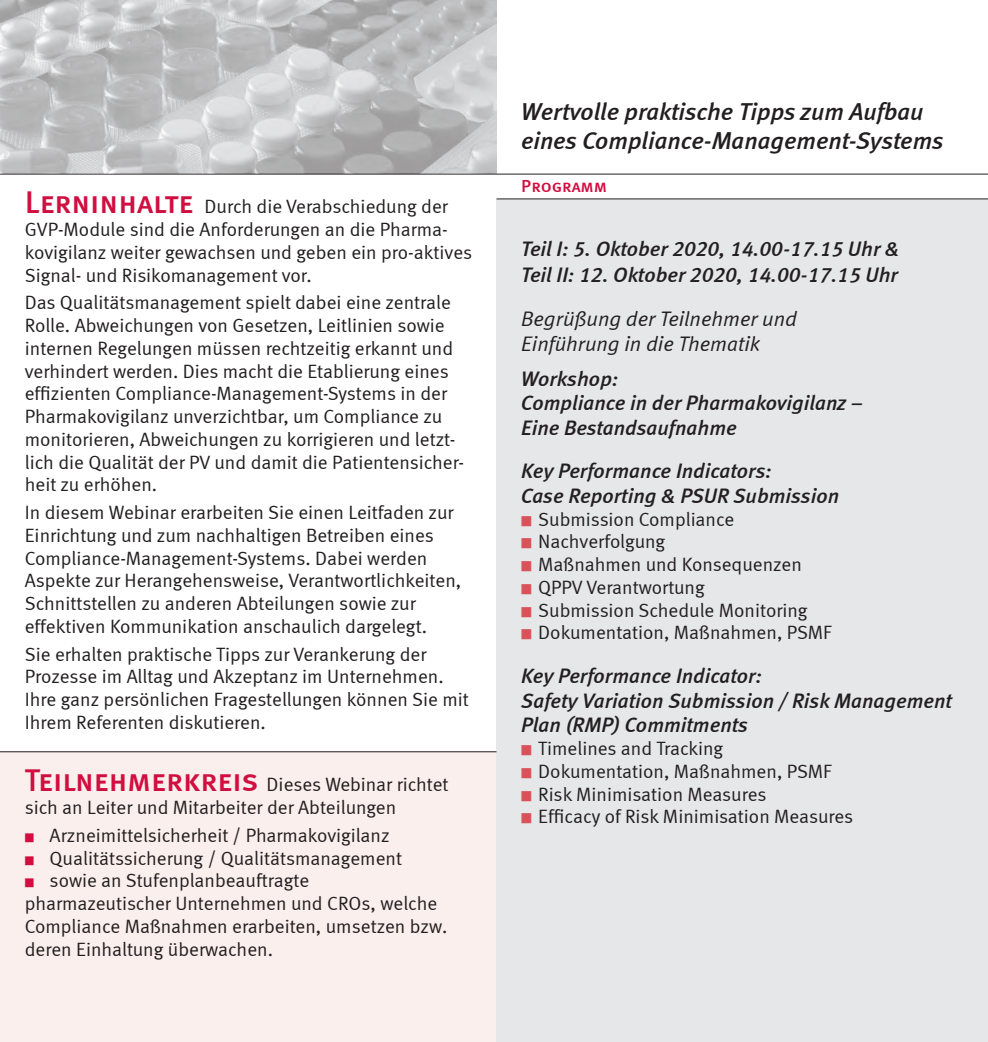
<style>
.page{position:relative;width:988px;height:1042px;background:#fff}
.page>*{position:absolute;margin:0;border:0;box-sizing:border-box;transform-origin:0 0}
.Teaser{font:italic 24.5px/29.8px "Meta Medium LF";color:#231f20}
.Head_Programm{font:italic 21px/24.5px "Meta Medium LF";color:#231f20}
.Head_Programm-2{font:italic 21px/24.5px "Meta Normal LF";color:#231f20}
.Text{font:19.25px/22.8px "Meta Normal LF";color:#231f20}
.Head_Programm-3{font:19.25px "Meta Normal LF";color:#231f20}
.Text-2{font:19.25px "Meta Normal";color:#231f20}
.t1{font:17.5px "Meta Medium LF Caps";color:#d10e40}
.s1{font-family:"Meta Medium LF Caps";font-size:31.5px;color:#d10e40}
.s2{color:#d10e40}
.s3{color:#d95159}
</style>
<div class="page">
<div style="left:0;top:752px;width:496px;height:290px;background:#fbefed"></div>
<div style="left:496px;top:199px;width:491px;height:843px;background:#e6e7e9"></div>
<hr style="left:496px;top:198px;width:491px;height:1px;background:#231f20">
<hr style="left:0;top:174px;width:987px;height:1px;background:#231f20">
<img style="left:0;top:0;width:496px;height:174px">
<hr style="left:0;top:751px;width:496px;height:1px;background:#231f20">
<p class="Text" style="left:25px;top:195px;width:448px"><span class="s1">Lerninhalte</span> Durch die Verabschiedung der GVP-Module sind die Anforderungen an die Pharma&shy;kovigilanz weiter gewachsen und geben ein pro-aktives Signal- und Risikomanagement vor.</p>
<p class="Text" style="left:25px;top:291px;width:440px">Das Qualitätsmanagement spielt dabei eine zentrale Rolle. Abweichungen von Gesetzen, Leitlinien sowie internen Regelungen müssen rechtzeitig erkannt und verhindert werden. Dies macht die Etablierung eines effizienten Compliance-Management-Systems in der Pharmakovigilanz unverzichtbar, um Compliance zu monitorieren, Abweichungen zu korrigieren und letzt&shy;lich die Qualität der PV und damit die Patientensicher&shy;heit zu erhöhen.</p>
<p class="Text" style="left:25px;top:501px;width:438px">In diesem Webinar erarbeiten Sie einen Leitfaden zur Einrichtung und zum nachhaltigen Betreiben eines Compliance-Management-Systems. Dabei werden Aspekte zur Herangehensweise, Verantwortlichkeiten, Schnittstellen zu anderen Abteilungen sowie zur effektiven Kommunikation anschaulich dargelegt.</p>
<p class="Text" style="left:25px;top:642px;width:445px">Sie erhalten praktische Tipps zur Verankerung der Prozesse im Alltag und Akzeptanz im Unternehmen.<br>Ihre ganz persönlichen Fragestellungen können Sie mit Ihrem Referenten diskutieren.</p>
<p class="Text" style="left:25px;top:773px;width:425px"><span class="s1">Teilnehmerkreis</span> Dieses Webinar richtet sich an Leiter und Mitarbeiter der Abteilungen</p>
<p class="Text-2" style="left:25px;top:824px;width:366px"><span class="s2">■</span> Arzneimittelsicherheit / Pharmakovigilanz</p>
<p class="Text" style="left:25px;top:846px;width:378px"><span class="s2">■</span> Qualitätssicherung / Qualitätsmanagement</p>
<p class="Text-2" style="left:25px;top:869px;width:286px"><span class="s2">■</span> sowie an Stufenplanbeauftragte</p>
<p class="Text" style="left:25px;top:892px;width:424px">pharmazeutischer Unternehmen und CROs, welche<br>Compliance Maßnahmen erarbeiten, umsetzen bzw. deren Einhaltung überwachen.</p>
<p class="Teaser" style="left:521px;top:96px;width:424px">Wertvolle praktische Tipps zum Aufbau eines Compliance-Management-Systems</p>
<p class="t1" style="left:521px;top:176px;width:87px">Programm</p>
<p class="Head_Programm" style="left:521px;top:235px;width:379px;line-height:26.2px">Teil I: 5. Oktober 2020, 14.00-17.15 Uhr &amp;<br>Teil II: 12. Oktober 2020, 14.00-17.15 Uhr</p>
<p class="Head_Programm-2" style="left:521px;top:306px;width:277px">Begrüßung der Teilnehmer und<br>Einführung in die Thematik</p>
<p class="Head_Programm" style="left:521px;top:366px;width:343px">Workshop:<br>Compliance in der Pharmakovigilanz –<br>Eine Bestandsaufnahme</p>
<p class="Head_Programm" style="left:521px;top:458px;width:319px">Key Performance Indicators:<br>Case Reporting &amp; PSUR Submission</p>
<p class="Head_Programm-3" style="left:521px;top:508px;width:214px"><span class="s3">■</span> Submission Compliance</p>
<p class="Head_Programm-3" style="left:521px;top:531px;width:145px"><span class="s3">■</span> Nachverfolgung</p>
<p class="Head_Programm-3" style="left:521px;top:553px;width:282px"><span class="s3">■</span> Maßnahmen und Konsequenzen</p>
<p class="Head_Programm-3" style="left:521px;top:576px;width:185px"><span class="s3">■</span> QPPV Verantwortung</p>
<p class="Head_Programm-3" style="left:521px;top:599px;width:288px"><span class="s3">■</span> Submission Schedule Monitoring</p>
<p class="Head_Programm-3" style="left:521px;top:622px;width:311px"><span class="s3">■</span> Dokumentation, Maßnahmen, PSMF</p>
<p class="Head_Programm" style="left:521px;top:663px;width:432px">Key Performance Indicator:<br>Safety Variation Submission / Risk Management<br>Plan (RMP) Commitments</p>
<p class="Head_Programm-3" style="left:521px;top:737px;width:203px"><span class="s3">■</span> Timelines and Tracking</p>
<p class="Head_Programm-3" style="left:521px;top:760px;width:311px"><span class="s3">■</span> Dokumentation, Maßnahmen, PSMF</p>
<p class="Head_Programm-3" style="left:521px;top:783px;width:247px"><span class="s3">■</span> Risk Minimisation Measures</p>
<p class="Head_Programm-3" style="left:521px;top:805px;width:333px"><span class="s3">■</span> Efficacy of Risk Minimisation Measures</p>
</div>
